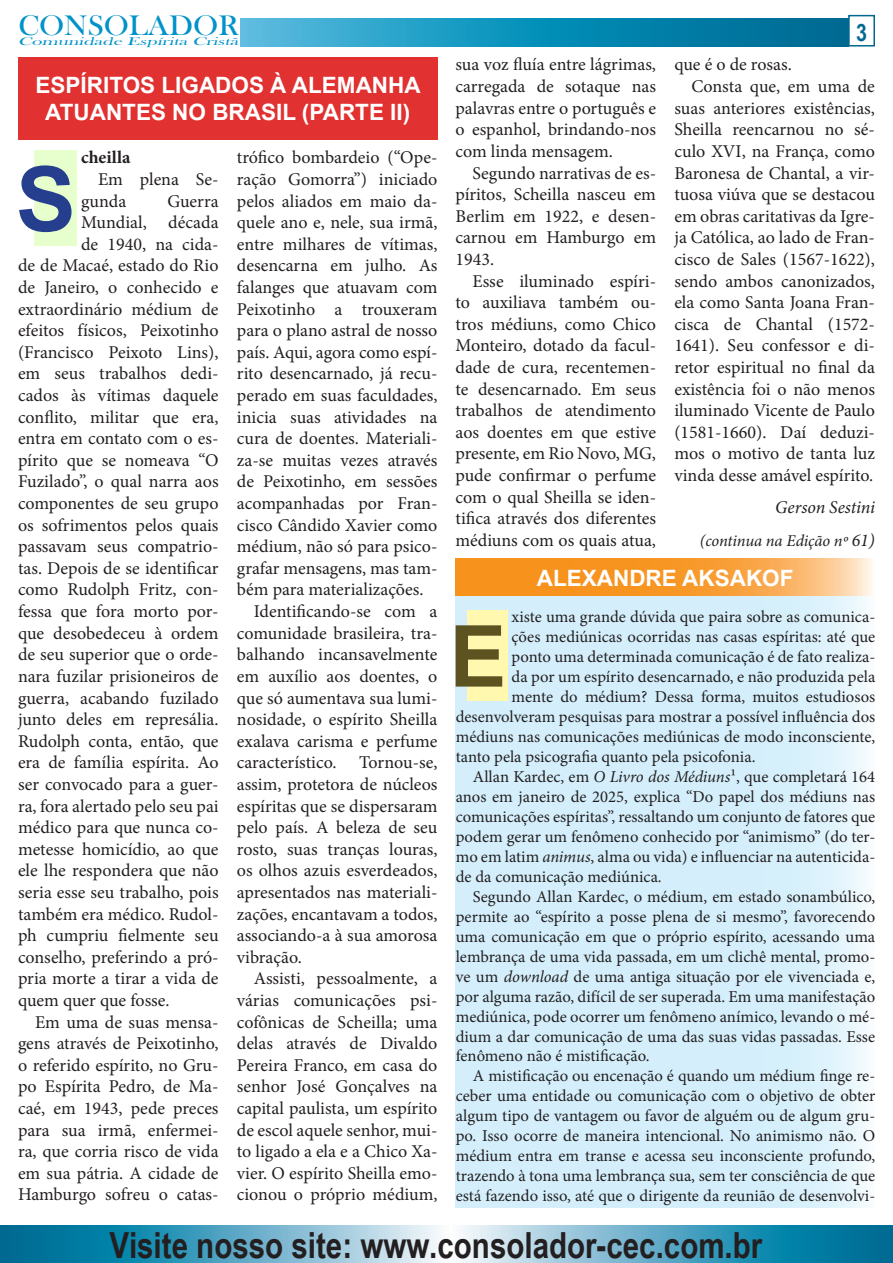
<style>
.page{position:relative;width:893px;height:1263px;background:#fff}
.page>*{position:absolute;margin:0;border:0;box-sizing:border-box;transform-origin:0 0}
.t1{font:700 90px "Arial";color:#253f8e}
.t2{font:700 85.65px "Arial";color:#5c5320}
.t3{font:700 36px "Arial Narrow";color:#231f20}
.t4{font:28.95px "Bask Old Face";color:#0092c8;scale:1.07 1}
.t5{font:700 24px "Arial Narrow";color:#006991}
.t6{font:700 22.5px/27px "Arial";color:#fff;text-align:center}
.t7{font:18px/21.6px "Minion Pro";color:#231f20;text-align:justify}
.t8{font:italic 18px "Minion Pro";letter-spacing:-.01em;color:#231f20}
.t9{font:700 18px "Minion Pro";color:#231f20}
.t10{font:16.65px/20px "Minion Pro";color:#231f20;text-align:justify}
.t11{font:italic 16.5px "Minion Pro";letter-spacing:-.005em;color:#231f20}
.t12{font:italic 11.4px "Bask Old Face";color:#0092c8;scale:1.75 1}
.s1{font-size:18px}
.s2{font-style:italic}
</style>
<div class="page">
<svg style="left:456px;top:596px;width:411px;height:612px;background:#d6effb"></svg>
<svg style="left:0;top:1226px;width:893px;height:37px;background:#5da9c4"></svg>
<svg style="left:241px;top:18px;width:607px;height:29px;background:#1690b7"></svg>
<div style="left:848px;top:15px;width:27px;height:32px;border:2px solid #006991"></div>
<div style="left:18px;top:57px;width:419px;height:82px;background:#e13131"></div>
<div style="left:34px;top:150px;width:43px;height:96px;background:#e6ffcc"></div>
<svg style="left:455px;top:559px;width:418px;height:37px;background:#f8a340"></svg>
<div style="left:467px;top:610px;width:40px;height:91px;background:#fff8ae"></div>
<p class="t4" style="left:18px;top:9px;width:207px">CONSOLADOR</p>
<p class="t5" style="left:856px;top:14px;width:12px">3</p>
<p class="t6" style="left:36px;top:72px;width:387px">ESPÍRITOS LIGADOS À ALEMANHA<br>ATUANTES NO BRASIL (PARTE II)</p>
<p class="t9" style="left:81px;top:145px;width:51px">cheilla</p>
<p class="t7" style="left:81px;top:169px;width:139px;text-indent:17px">Em plena Se&shy;gunda</p>
<p class="t12" style="left:18px;top:35px;width:129px">Comunidade Espírita Cristã</p>
<p class="t7" style="left:455px;top:54px;width:202px">sua voz fluía entre lágrimas, carregada de sotaque nas palavras entre o português e o espanhol, brindando-nos com linda mensagem.</p>
<p class="t7" style="left:455px;top:162px;width:202px;text-indent:17px">Segundo narrativas de es&shy;píritos, Scheilla nasceu em Berlim em 1922, e desen&shy;carnou em Hamburgo em 1943.</p>
<p class="t7" style="left:455px;top:270px;width:202px;text-indent:17px">Esse iluminado espíri&shy;to auxiliava também ou&shy;tros médiuns, como Chico Monteiro, dotado da facul&shy;dade de cura, recentemen&shy;te desencarnado. Em seus trabalhos de atendimento aos doentes em que estive presente, em Rio Novo, MG, pude confirmar o perfume com o qual Sheilla se iden&shy;tifica através dos diferentes médiuns com os quais atua,</p>
<p class="t7" style="left:674px;top:54px;width:119px">que é o de rosas.</p>
<p class="t7" style="left:674px;top:76px;width:202px;text-indent:17px">Consta que, em uma de suas anteriores existências, Sheilla reencarnou no sé&shy;culo XVI, na França, como Baronesa de Chantal, a vir&shy;tuosa viúva que se destacou em obras caritativas da Igre&shy;ja Católica, ao lado de Fran&shy;cisco de Sales (1567-1622), sendo ambos canonizados, ela como Santa Joana Fran&shy;cisca de Chantal (1572- 1641). Seu confessor e di&shy;retor espiritual no final da existência foi o não menos iluminado Vicente de Paulo (1581-1660). Daí deduzi&shy;mos o motivo de tanta luz vinda desse amável espírito.</p>
<p class="t8" style="left:775px;top:495px;width:101px">Gerson Sestini</p>
<p class="t11" style="left:700px;top:529px;width:176px">(continua na Edição nº <span class="s1">61)</span></p>
<p class="t7" style="left:237px;top:147px;width:202px">trófico bombardeio (“Ope&shy;ração Gomorra”) iniciado pelos aliados em maio da&shy;quele ano e, nele, sua irmã, entre milhares de vítimas, desencarna em julho. As falanges que atuavam com Peixotinho a trouxeram para o plano astral de nosso país. Aqui, agora como espí&shy;rito desencarnado, já recu&shy;perado em suas faculdades, inicia suas atividades na cura de doentes. Materiali&shy;za-se muitas vezes através de Peixotinho, em sessões acompanhadas por Fran&shy;cisco Cândido Xavier como médium, não só para psico&shy;grafar mensagens, mas tam&shy;bém para materializações.</p>
<p class="t7" style="left:237px;top:601px;width:202px;text-indent:17px">Identificando-se com a comunidade brasileira, tra&shy;balhando incansavelmente em auxílio aos doentes, o que só aumentava sua lumi&shy;nosidade, o espírito Sheilla exalava carisma e perfume característico.</p>
<p class="t1" style="left:16px;top:136px;width:62px">S</p>
<p class="t7" style="left:167px;top:190px;width:53px">Guerra</p>
<p class="t7" style="left:81px;top:212px;width:139px">Mundial, década</p>
<p class="t7" style="left:81px;top:233px;width:139px">de 1940, na cida-</p>
<p class="t7" style="left:18px;top:255px;width:202px">de de Macaé, estado do Rio</p>
<p class="t7" style="left:18px;top:277px;width:202px">de Janeiro, o conhecido e</p>
<p class="t7" style="left:18px;top:298px;width:202px">extraordinário médium de</p>
<p class="t7" style="left:18px;top:320px;width:202px">efeitos físicos, Peixotinho</p>
<p class="t7" style="left:18px;top:341px;width:202px">(Francisco Peixoto Lins),</p>
<p class="t7" style="left:18px;top:363px;width:202px">em seus trabalhos dedi-</p>
<p class="t7" style="left:18px;top:385px;width:202px">cados às vítimas daquele</p>
<p class="t7" style="left:18px;top:406px;width:202px">conflito, militar que era,</p>
<p class="t7" style="left:18px;top:428px;width:202px">entra em contato com o es-</p>
<p class="t7" style="left:18px;top:449px;width:202px">pírito que se nomeava “O</p>
<p class="t7" style="left:18px;top:471px;width:202px">Fuzilado”, o qual narra aos</p>
<p class="t7" style="left:18px;top:493px;width:202px">componentes de seu grupo</p>
<p class="t7" style="left:18px;top:514px;width:202px">os sofrimentos pelos quais</p>
<p class="t7" style="left:18px;top:536px;width:202px">passavam seus compatrio-</p>
<p class="t7" style="left:18px;top:557px;width:202px">tas. Depois de se identificar</p>
<p class="t7" style="left:18px;top:579px;width:202px">como Rudolph Fritz, con-</p>
<p class="t7" style="left:18px;top:601px;width:202px">fessa que fora morto por-</p>
<p class="t7" style="left:18px;top:622px;width:202px">que desobedeceu à ordem</p>
<p class="t7" style="left:18px;top:644px;width:202px">de seu superior que o orde-</p>
<p class="t7" style="left:18px;top:665px;width:202px">nara fuzilar prisioneiros de</p>
<p class="t7" style="left:18px;top:687px;width:202px">guerra, acabando fuzilado</p>
<p class="t7" style="left:18px;top:709px;width:202px">junto deles em represália.</p>
<p class="t7" style="left:18px;top:730px;width:202px">Rudolph conta, então, que</p>
<p class="t7" style="left:18px;top:752px;width:202px">era de família espírita. Ao</p>
<p class="t7" style="left:18px;top:773px;width:202px">ser convocado para a guer-</p>
<p class="t7" style="left:18px;top:795px;width:202px">ra, fora alertado pelo seu pai</p>
<p class="t7" style="left:18px;top:817px;width:202px">médico para que nunca co-</p>
<p class="t7" style="left:18px;top:838px;width:202px">metesse homicídio, ao que</p>
<p class="t7" style="left:18px;top:860px;width:202px">ele lhe respondera que não</p>
<p class="t7" style="left:18px;top:881px;width:202px">seria esse seu trabalho, pois</p>
<p class="t7" style="left:18px;top:903px;width:202px">também era médico. Rudol-</p>
<p class="t7" style="left:18px;top:925px;width:202px">ph cumpriu fielmente seu</p>
<p class="t7" style="left:18px;top:946px;width:202px">conselho, preferindo a pró-</p>
<p class="t7" style="left:18px;top:968px;width:202px">pria morte a tirar a vida de</p>
<p class="t7" style="left:18px;top:989px;width:153px">quem quer que fosse.</p>
<p class="t7" style="left:18px;top:1011px;width:202px;text-indent:17px">Em uma de suas mensa&shy;gens através de Peixotinho, o referido espírito, no Gru&shy;po Espírita Pedro, de Ma&shy;caé, em 1943, pede preces para sua irmã, enfermei&shy;ra, que corria risco de vida em sua pátria. A cidade de Hamburgo sofreu o catas-</p>
<p class="t6" style="left:537px;top:564px;width:258px">ALEXANDRE AKSAKOF</p>
<p class="t10" style="left:512px;top:607px;width:365px">xiste uma grande dúvida que paira sobre as comunica-</p>
<p class="t10" style="left:512px;top:627px;width:365px">ções mediúnicas ocorridas nas casas espíritas: até que</p>
<p class="t10" style="left:512px;top:647px;width:365px">ponto uma determinada comunicação é de fato realiza-</p>
<p class="t10" style="left:512px;top:667px;width:365px">da por um espírito desencarnado, e não produzida pela</p>
<p class="t10" style="left:512px;top:687px;width:365px">mente do médium? Dessa forma, muitos estudiosos</p>
<p class="t10" style="left:456px;top:707px;width:421px">desenvolveram pesquisas para mostrar a possível influência dos</p>
<p class="t10" style="left:456px;top:727px;width:421px">médiuns nas comunicações mediúnicas de modo inconsciente,</p>
<p class="t10" style="left:456px;top:747px;width:301px">tanto pela psicografia quanto pela psicofonia.</p>
<p class="t10" style="left:456px;top:767px;width:421px;text-indent:17px">Allan Kardec, em <span class="s2">O Livro dos Médiuns</span>¹, que completará 164 anos em janeiro de 2025, explica “Do papel dos médiuns nas comunicações espíritas”, ressaltando um conjunto de fatores que podem gerar um fenômeno conhecido por “animismo” (do ter&shy;mo em latim <span class="s2">animus</span>, alma ou vida) e influenciar na autenticida&shy;de da comunicação mediúnica.</p>
<p class="t10" style="left:456px;top:886px;width:421px;text-indent:17px">Segundo Allan Kardec, o médium, em estado sonambúlico, permite ao “espírito a posse plena de si mesmo”, favorecendo uma comunicação em que o próprio espírito, acessando uma lembrança de uma vida passada, em um clichê mental, promo&shy;ve um <span class="s2">download</span> de uma antiga situação por ele vivenciada e, por alguma razão, difícil de ser superada. Em uma manifestação mediúnica, pode ocorrer um fenômeno anímico, levando o mé&shy;dium a dar comunicação de uma das suas vidas passadas. Esse fenômeno não é mistificação.</p>
<p class="t10" style="left:456px;top:1066px;width:421px;text-indent:17px">A mistificação ou encenação é quando um médium finge re&shy;ceber uma entidade ou comunicação com o objetivo de obter algum tipo de vantagem ou favor de alguém ou de algum gru&shy;po. Isso ocorre de maneira intencional. No animismo não. O médium entra em transe e acessa seu inconsciente profundo, trazendo à tona uma lembrança sua, sem ter consciência de que está fazendo isso, até que o dirigente da reunião de desenvolvi-</p>
<p class="t2" style="left:449px;top:596px;width:59px">E</p>
<p class="t7" style="left:237px;top:752px;width:202px;text-indent:122px">Tornou-se, assim, protetora de núcleos espíritas que se dispersaram pelo país. A beleza de seu rosto, suas tranças louras, os olhos azuis esverdeados, apresentados nas materiali&shy;zações, encantavam a todos, associando-a à sua amorosa vibração.</p>
<p class="t7" style="left:237px;top:968px;width:202px;text-indent:17px">Assisti, pessoalmente, a várias comunicações psi&shy;cofônicas de Scheilla; uma delas através de Divaldo Pereira Franco, em casa do senhor José Gonçalves na capital paulista, um espírito de escol aquele senhor, mui&shy;to ligado a ela e a Chico Xa&shy;vier. O espírito Sheilla emo&shy;cionou o próprio médium,</p>
<p class="t3" style="left:109px;top:1217px;width:654px">Visite nosso site: www.consolador-cec.com.br</p>
</div>
